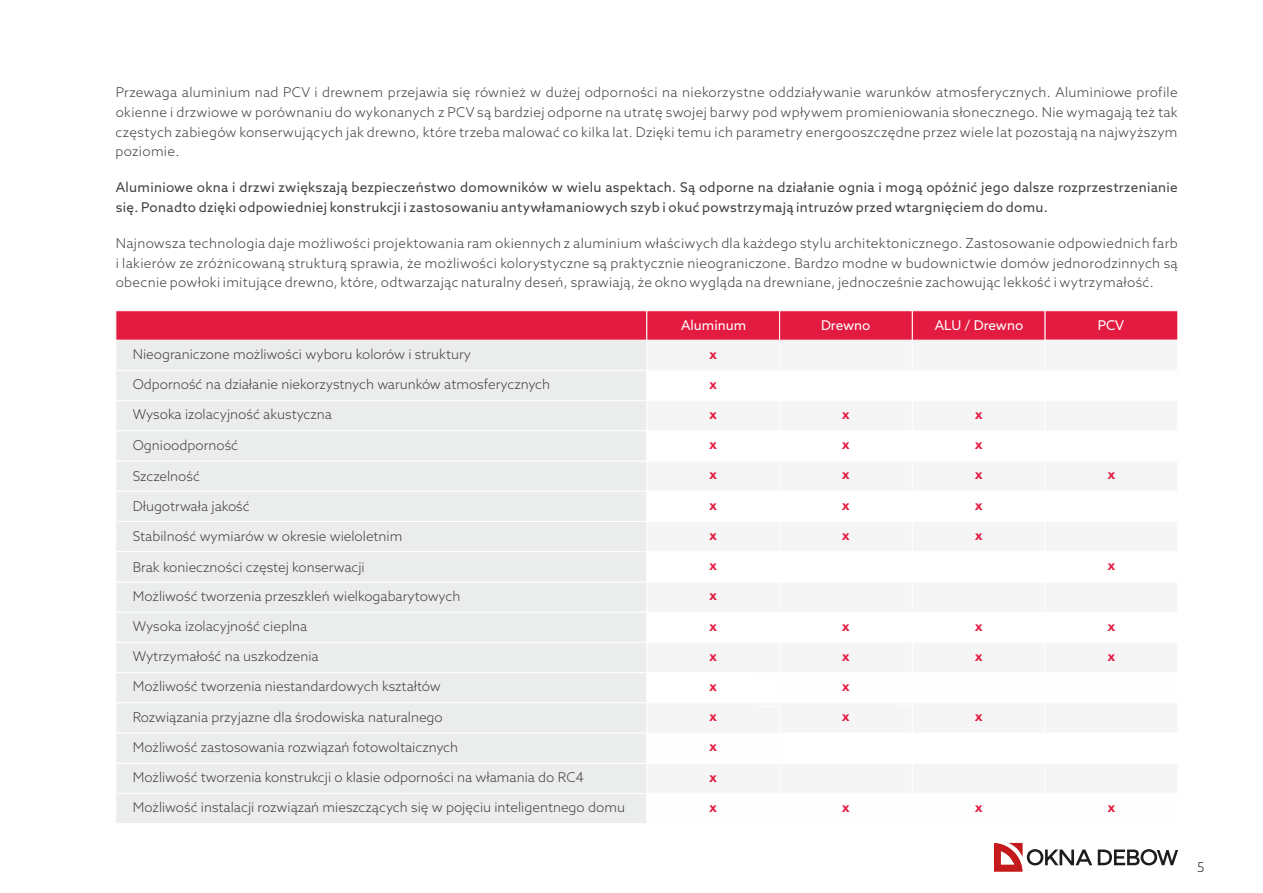
<style>
.page{position:relative;width:1263px;height:893px;background:#fff}
.page>*{position:absolute;margin:0;border:0;box-sizing:border-box;transform-origin:0 0}
.t1{font:300 13.5px/19.6px "Azo Sans";color:#434242;text-align:justify}
.t2{font:13.5px/19.6px "Azo Sans";letter-spacing:.025em;color:#434242}
.t3{font:700 13.5px "Azo Sans";color:#e41b41}
.t4{font:13.5px "Azo Sans";color:#fefefe}
.t5{font:300 13.5px "Azo Sans";color:#2b2a29}
</style>
<div class="page">
<div style="left:115px;top:310px;width:532px;height:32px;background:#e41b41;border:1px solid #fefefe"></div>
<div style="left:115px;top:461px;width:532px;height:31px;background:#ebecec;border:1px solid #fefefe"></div>
<div style="left:115px;top:612px;width:532px;height:31px;background:#ebecec"></div>
<div style="left:115px;top:400px;width:532px;height:31px;background:#ebecec"></div>
<div style="left:115px;top:340px;width:532px;height:31px;background:#ebecec;border:1px solid #fefefe"></div>
<div style="left:115px;top:521px;width:532px;height:31px;background:#ebecec"></div>
<div style="left:115px;top:672px;width:532px;height:31px;background:#ebecec"></div>
<div style="left:115px;top:763px;width:532px;height:31px;background:#ebecec"></div>
<div style="left:115px;top:370px;width:532px;height:31px;background:#ebecec;border:1px solid #fefefe"></div>
<div style="left:115px;top:491px;width:532px;height:31px;background:#ebecec;border:1px solid #fefefe"></div>
<div style="left:115px;top:642px;width:532px;height:31px;background:#ebecec;border:1px solid #fefefe"></div>
<div style="left:115px;top:733px;width:532px;height:31px;background:#ebecec;border:1px solid #fefefe"></div>
<div style="left:115px;top:430px;width:532px;height:31px;background:#ebecec;border:1px solid #fefefe"></div>
<div style="left:115px;top:581px;width:532px;height:32px;background:#ebecec;border:1px solid #fefefe"></div>
<div style="left:115px;top:551px;width:532px;height:31px;background:#ebecec;border:1px solid #fefefe"></div>
<div style="left:115px;top:702px;width:532px;height:31px;background:#ebecec;border:1px solid #fefefe"></div>
<div style="left:115px;top:793px;width:532px;height:31px;background:#ebecec;border:1px solid #fefefe"></div>
<div style="left:646px;top:310px;width:134px;height:32px;background:#e41b41;border:1px solid #fefefe"></div>
<div style="left:646px;top:461px;width:134px;height:31px;background:#f5f5f5"></div>
<div style="left:646px;top:400px;width:134px;height:31px;background:#f5f5f5"></div>
<div style="left:646px;top:340px;width:134px;height:31px;background:#f5f5f5"></div>
<div style="left:646px;top:521px;width:134px;height:31px;background:#f5f5f5"></div>
<div style="left:646px;top:763px;width:134px;height:31px;background:#f5f5f5"></div>
<div style="left:646px;top:642px;width:134px;height:31px;background:#f5f5f5"></div>
<div style="left:646px;top:733px;width:134px;height:31px;background:#fefefe"></div>
<div style="left:646px;top:581px;width:134px;height:32px;background:#f5f5f5"></div>
<div style="left:646px;top:702px;width:134px;height:31px;background:#f5f5f5"></div>
<div style="left:646px;top:793px;width:134px;height:31px;background:#fefefe"></div>
<div style="left:779px;top:310px;width:134px;height:32px;background:#e41b41;border:1px solid #fefefe"></div>
<div style="left:779px;top:461px;width:134px;height:31px;background:#f5f5f5"></div>
<div style="left:779px;top:400px;width:134px;height:31px;background:#f5f5f5"></div>
<div style="left:779px;top:340px;width:134px;height:31px;background:#f5f5f5"></div>
<div style="left:779px;top:521px;width:134px;height:31px;background:#f5f5f5"></div>
<div style="left:779px;top:763px;width:134px;height:31px;background:#f5f5f5"></div>
<div style="left:779px;top:642px;width:134px;height:31px;background:#f5f5f5"></div>
<div style="left:779px;top:672px;width:134px;height:31px;background:#fefefe"></div>
<div style="left:779px;top:581px;width:134px;height:32px;background:#f5f5f5"></div>
<div style="left:779px;top:702px;width:134px;height:31px;background:#f5f5f5"></div>
<div style="left:779px;top:793px;width:134px;height:31px;background:#fefefe"></div>
<div style="left:912px;top:310px;width:133px;height:32px;background:#e41b41;border:1px solid #fefefe"></div>
<div style="left:1045px;top:310px;width:133px;height:31px;background:#e41b41;border:1px solid #fefefe"></div>
<div style="left:912px;top:461px;width:133px;height:31px;background:#f5f5f5"></div>
<div style="left:1045px;top:461px;width:133px;height:31px;background:#f5f5f5"></div>
<div style="left:912px;top:400px;width:133px;height:31px;background:#f5f5f5"></div>
<div style="left:912px;top:340px;width:133px;height:31px;background:#f5f5f5"></div>
<div style="left:1045px;top:400px;width:133px;height:31px;background:#f5f5f5"></div>
<div style="left:1045px;top:340px;width:133px;height:31px;background:#f5f5f5"></div>
<div style="left:912px;top:521px;width:133px;height:31px;background:#f5f5f5"></div>
<div style="left:1045px;top:521px;width:133px;height:31px;background:#f5f5f5"></div>
<div style="left:912px;top:763px;width:133px;height:31px;background:#f5f5f5"></div>
<div style="left:1045px;top:763px;width:133px;height:31px;background:#f5f5f5"></div>
<div style="left:912px;top:642px;width:133px;height:31px;background:#f5f5f5"></div>
<div style="left:912px;top:672px;width:133px;height:31px;background:#fefefe"></div>
<div style="left:1045px;top:642px;width:133px;height:31px;background:#f5f5f5"></div>
<div style="left:1045px;top:672px;width:133px;height:31px;background:#fefefe"></div>
<div style="left:912px;top:581px;width:133px;height:32px;background:#f5f5f5"></div>
<div style="left:1045px;top:581px;width:133px;height:32px;background:#f5f5f5"></div>
<div style="left:912px;top:702px;width:133px;height:31px;background:#f5f5f5"></div>
<div style="left:912px;top:793px;width:133px;height:31px;background:#fefefe"></div>
<div style="left:1045px;top:702px;width:133px;height:31px;background:#f5f5f5"></div>
<div style="left:1045px;top:793px;width:133px;height:31px;background:#fefefe"></div>
<svg style="left:994px;top:843px;width:98px;height:28px"></svg>
<svg style="left:1098px;top:849px;width:80px;height:16px"></svg>
<p class="t1" style="left:116px;top:84px;width:1063px">Przewaga aluminium nad PCV i drewnem przejawia się również w dużej odporności na niekorzystne oddziaływanie warunków atmosferycznych. Aluminiowe profile okienne i drzwiowe w porównaniu do wykonanych z PCV są bardziej odporne na utratę swojej barwy pod wpływem promieniowania słonecznego. Nie wymagają też tak częstych zabiegów konserwujących jak drewno, które trzeba malować co kilka lat. Dzięki temu ich parametry energooszczędne przez wiele lat pozostają na najwyższym poziomie.</p>
<p class="t2" style="left:116px;top:179px;width:1063px">Aluminiowe okna i drzwi zwiększają bezpieczeństwo domowników w wielu aspektach. Są odporne na działanie ognia i mogą opóźnić jego dalsze rozprzestrzenianie się. Ponadto dzięki odpowiedniej konstrukcji i zastosowaniu antywłamaniowych szyb i okuć powstrzymają intruzów przed wtargnięciem do domu.</p>
<p class="t1" style="left:116px;top:234px;width:1063px">Najnowsza technologia daje możliwości projektowania ram okiennych z aluminium właściwych dla każdego stylu architektonicznego. Zastosowanie odpowiednich farb i lakierów ze zróżnicowaną strukturą sprawia, że możliwości kolorystyczne są praktycznie nieograniczone. Bardzo modne w budownictwie domów jednorodzinnych są obecnie powłoki imitujące drewno, które, odtwarzając naturalny deseń, sprawiają, że okno wygląda na drewniane, jednocześnie zachowując lekkość i wytrzymałość.</p>
<p class="t4" style="left:681px;top:320px;width:67px">Aluminum</p>
<p class="t4" style="left:821px;top:320px;width:51px">Drewno</p>
<p class="t4" style="left:935px;top:320px;width:90px">ALU / Drewno</p>
<p class="t4" style="left:1098px;top:320px;width:28px">PCV</p>
<p class="t1" style="left:133px;top:345px;width:340px">Nieograniczone możliwości wyboru kolorów i struktury</p>
<p class="t3" style="left:709px;top:348px;width:9px">x</p>
<p class="t1" style="left:133px;top:376px;width:419px">Odporność na działanie niekorzystnych warunków atmosferycznych</p>
<p class="t1" style="left:133px;top:406px;width:201px">Wysoka izolacyjność akustyczna</p>
<p class="t3" style="left:709px;top:378px;width:9px">x</p>
<p class="t3" style="left:709px;top:409px;width:9px">x</p>
<p class="t3" style="left:842px;top:409px;width:9px">x</p>
<p class="t3" style="left:975px;top:409px;width:9px">x</p>
<p class="t1" style="left:133px;top:436px;width:107px">Ognioodporność</p>
<p class="t1" style="left:133px;top:463px;width:118px;line-height:29.5px">Szczelność<br>Długotrwała jakość</p>
<p class="t1" style="left:133px;top:528px;width:271px">Stabilność wymiarów w okresie wieloletnim</p>
<p class="t1" style="left:133px;top:554px;width:329px;line-height:28.5px">Brak konieczności częstej konserwacji<br>Możliwość tworzenia przeszkleń wielkogabarytowych</p>
<p class="t1" style="left:133px;top:617px;width:176px">Wysoka izolacyjność cieplna</p>
<p class="t1" style="left:133px;top:648px;width:187px">Wytrzymałość na uszkodzenia</p>
<p class="t3" style="left:709px;top:439px;width:9px">x</p>
<p class="t3" style="left:842px;top:439px;width:9px">x</p>
<p class="t3" style="left:975px;top:439px;width:9px">x</p>
<p class="t3" style="left:709px;top:469px;width:9px">x</p>
<p class="t3" style="left:842px;top:469px;width:9px">x</p>
<p class="t3" style="left:975px;top:469px;width:9px">x</p>
<p class="t3" style="left:1108px;top:469px;width:9px">x</p>
<p class="t3" style="left:709px;top:499px;width:9px">x</p>
<p class="t3" style="left:842px;top:499px;width:9px">x</p>
<p class="t3" style="left:975px;top:499px;width:9px">x</p>
<p class="t3" style="left:709px;top:529px;width:9px">x</p>
<p class="t3" style="left:842px;top:529px;width:9px">x</p>
<p class="t3" style="left:975px;top:529px;width:9px">x</p>
<p class="t3" style="left:709px;top:560px;width:9px">x</p>
<p class="t3" style="left:1108px;top:560px;width:9px">x</p>
<p class="t3" style="left:709px;top:590px;width:9px">x</p>
<p class="t3" style="left:709px;top:620px;width:9px">x</p>
<p class="t3" style="left:842px;top:620px;width:9px">x</p>
<p class="t3" style="left:975px;top:620px;width:9px">x</p>
<p class="t3" style="left:1108px;top:620px;width:9px">x</p>
<p class="t3" style="left:709px;top:650px;width:9px">x</p>
<p class="t3" style="left:842px;top:650px;width:9px">x</p>
<p class="t3" style="left:975px;top:650px;width:9px">x</p>
<p class="t3" style="left:1108px;top:650px;width:9px">x</p>
<p class="t1" style="left:133px;top:678px;width:310px">Możliwość tworzenia niestandardowych kształtów</p>
<p class="t3" style="left:709px;top:681px;width:9px">x</p>
<p class="t3" style="left:842px;top:681px;width:9px">x</p>
<p class="t1" style="left:133px;top:708px;width:312px">Rozwiązania przyjazne dla środowiska naturalnego</p>
<p class="t3" style="left:709px;top:711px;width:9px">x</p>
<p class="t3" style="left:842px;top:711px;width:9px">x</p>
<p class="t3" style="left:975px;top:711px;width:9px">x</p>
<p class="t1" style="left:133px;top:738px;width:327px">Możliwość zastosowania rozwiązań fotowoltaicznych</p>
<p class="t3" style="left:709px;top:741px;width:9px">x</p>
<p class="t1" style="left:133px;top:768px;width:453px">Możliwość tworzenia konstrukcji o klasie odporności na włamania do RC4</p>
<p class="t3" style="left:709px;top:771px;width:9px">x</p>
<p class="t1" style="left:133px;top:799px;width:494px">Możliwość instalacji rozwiązań mieszczących się w pojęciu inteligentnego domu</p>
<p class="t3" style="left:709px;top:801px;width:9px">x</p>
<p class="t3" style="left:842px;top:801px;width:9px">x</p>
<p class="t3" style="left:975px;top:801px;width:9px">x</p>
<p class="t3" style="left:1108px;top:801px;width:9px">x</p>
<p class="t5" style="left:1197px;top:861px;width:9px">5</p>
</div>
